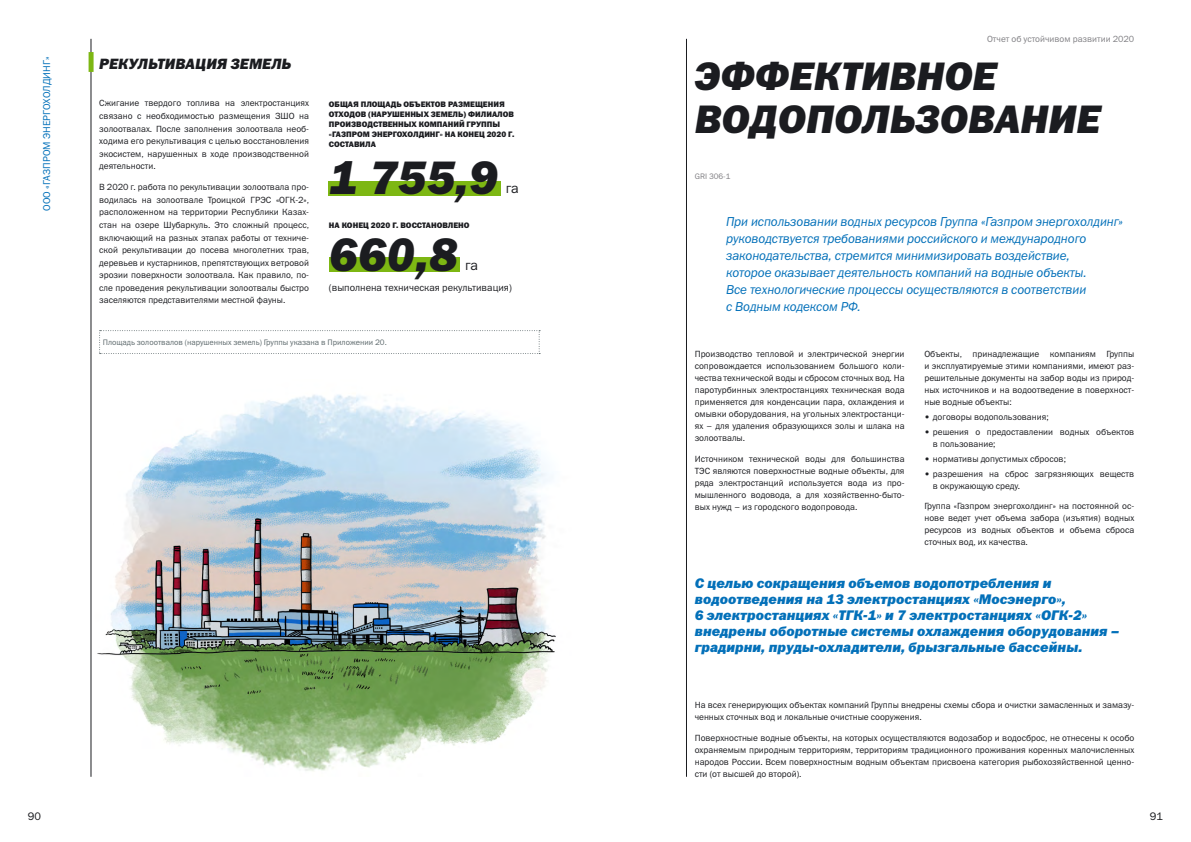
<style>
.page{position:relative;width:1191px;height:842px;background:#fff}
.page>*{position:absolute;margin:0;border:0;box-sizing:border-box;transform-origin:0 0}
.t1{font:italic 47.2px/76.7px "Franklin Gothic Heavy C";color:#1b1c20}
.t2{font:italic 40px/43px "Franklin Gothic Heavy C";color:#1b1c20}
.t3{font:italic 15px "Franklin Gothic Heavy C";color:#1b1c20}
.t4{font:italic 14px/16px "Franklin Gothic Heavy C";color:#0370b9}
.t5{font:14px "Franklin Gothic Book C";color:#1b1c20}
.t6{font:italic 13px/17px "Franklin Gothic Book C";letter-spacing:-.005em;color:#0370b9}
.t7{font:11px "Franklin Gothic Book C";color:#1b1c20}
.t8{font:10px "Franklin Gothic Book C";color:#1b1c20}
.t9{font:10px "Franklin Gothic Book C";color:#0370b9}
.t10{font:9px/12px "Franklin Gothic Book C";color:#1b1c20;text-align:justify}
.t11{font:9px "Franklin Gothic Book C";color:#818084}
.t12{font:8px/10px "Franklin Gothic Heavy C";color:#1b1c20}
.t13{font:8px "Franklin Gothic Book C";color:#5d696c}
.t14{font:8px "Franklin Gothic Book C";color:#818084}
</style>
<div class="page">
<img style="left:90px;top:379px;width:466px;height:398px">
<hr style="left:91px;top:39px;width:1px;height:738px;background:#1b1c20">
<hr style="left:686px;top:39px;width:1px;height:738px;background:#1b1c20">
<div style="left:89px;top:52px;width:5px;height:20px;background:#7db713"></div>
<div style="left:329px;top:181px;width:172px;height:14px;background:#7db713"></div>
<div style="left:329px;top:258px;width:130px;height:14px;background:#7db713"></div>
<svg style="left:99px;top:330px;width:441px;height:24px"></svg>
<p class="t9" style="left:41px;top:211px;width:156px;rotate:-90deg">ООО «ГАЗПРОМ ЭНЕРГОХОЛДИНГ»</p>
<h3 class="t3" style="left:99px;top:55px;width:194px">РЕКУЛЬТИВАЦИЯ ЗЕМЕЛЬ</h3>
<p class="t10" style="left:99px;top:97px;width:211px;line-height:12.6px">Сжигание твердого топлива на электростанциях связано с необходимостью размещения ЗШО на золоотвалах. После заполнения золоотвала необ&shy;ходима его рекультивация с целью восстановления экосистем, нарушенных в ходе производственной деятельности.</p>
<p class="t10" style="left:99px;top:181px;width:211px;line-height:12.6px">В 2020 г. работа по рекультивации золоотвала про&shy;водилась на золоотвале Троицкой ГРЭС «ОГК-2», расположенном на территории Республики Казах&shy;стан на озере Шубаркуль. Это сложный процесс, включающий на разных этапах работы от техниче&shy;ской рекультивации до посева многолетних трав, деревьев и кустарников, препятствующих ветровой эрозии поверхности золоотвала. Как правило, по&shy;сле проведения рекультивации золоотвалы быстро заселяются представителями местной фауны.</p>
<p class="t12" style="left:329px;top:99px;width:187px">ОБЩАЯ ПЛОЩАДЬ ОБЪЕКТОВ РАЗМЕЩЕНИЯ<br>ОТХОДОВ (НАРУШЕННЫХ ЗЕМЕЛЬ) ФИЛИАЛОВ<br>ПРОИЗВОДСТВЕННЫХ КОМПАНИЙ ГРУППЫ «ГАЗПРОМ ЭНЕРГОХОЛДИНГ» НА КОНЕЦ 2020 Г.<br>СОСТАВИЛА</p>
<h1 class="t1" style="left:329px;top:138px;width:170px">1 755,9<br>660,8</h1>
<h3 class="t5" style="left:506px;top:180px;width:15px">га</h3>
<p class="t12" style="left:329px;top:220px;width:142px">НА КОНЕЦ 2020 Г. ВОССТАНОВЛЕНО</p>
<h3 class="t5" style="left:465px;top:257px;width:15px">га</h3>
<p class="t8" style="left:329px;top:282px;width:184px">(выполнена техническая рекультивация)</p>
<p class="t13" style="left:103px;top:338px;width:285px">Площадь золоотвалов (нарушенных земель) Группы указана в Приложении 20.</p>
<p class="t11" style="left:987px;top:34px;width:149px">Отчет об устойчивом развитии 2020</p>
<h2 class="t2" style="left:694px;top:53px;width:408px">ЭФФЕКТИВНОЕ<br>ВОДОПОЛЬЗОВАНИЕ</h2>
<p class="t14" style="left:694px;top:171px;width:37px">GRI 306-1</p>
<p class="t6" style="left:726px;top:213px;width:398px">При использовании водных ресурсов Группа «Газпром энергохолдинг» руководствуется требованиями российского и международного законодательства, стремится минимизировать воздействие,<br>которое оказывает деятельность компаний на водные объекты.<br>Все технологические процессы осуществляются в соответствии<br>с Водным кодексом РФ.</p>
<p class="t10" style="left:694px;top:348px;width:211px">Производство тепловой и электрической энергии сопровождается использованием большого коли&shy;чества технической воды и сбросом сточных вод. На паротурбинных электростанциях техническая вода применяется для конденсации пара, охлаждения и омывки оборудования, на угольных электростанци&shy;ях – для удаления образующихся золы и шлака на золоотвалы.</p>
<p class="t10" style="left:694px;top:453px;width:211px">Источником технической воды для большинства ТЭС являются поверхностные водные объекты, для ряда электростанций используется вода из про&shy;мышленного водовода, а для хозяйственно-быто&shy;вых нужд – из городского водопровода.</p>
<p class="t10" style="left:924px;top:348px;width:211px">Объекты, принадлежащие компаниям Группы и эксплуатируемые этими компаниями, имеют раз&shy;решительные документы на забор воды из природ&shy;ных источников и на водоотведение в поверхност&shy;ные водные объекты:</p>
<p class="t10" style="left:924px;top:411px;width:126px">• договоры водопользования;</p>
<p class="t10" style="left:933px;top:426px;width:203px;text-indent:-9px">• решения о предоставлении водных объектов в пользование;</p>
<p class="t10" style="left:924px;top:453px;width:143px">• нормативы допустимых сбросов;</p>
<p class="t10" style="left:933px;top:467px;width:203px;text-indent:-9px">• разрешения на сброс загрязняющих веществ в окружающую среду.</p>
<p class="t10" style="left:924px;top:500px;width:211px">Группа «Газпром энергохолдинг» на постоянной ос&shy;нове ведет учет объема забора (изъятия) водных ресурсов из водных объектов и объема сброса сточных вод, их качества.</p>
<p class="t4" style="left:694px;top:575px;width:426px">С целью сокращения объемов водопотребления и водоотведения на 13 электростанциях «Мосэнерго»,<br>6 электростанциях «ТГК-1» и 7 электростанциях «ОГК-2» внедрены оборотные системы охлаждения оборудования – градирни, пруды-охладители, брызгальные бассейны.</p>
<p class="t10" style="left:694px;top:699px;width:441px">На всех генерирующих объектах компаний Группы внедрены схемы сбора и очистки замасленных и замазу&shy;ченных сточных вод и локальные очистные сооружения.</p>
<p class="t10" style="left:694px;top:731px;width:441px">Поверхностные водные объекты, на которых осуществляются водозабор и водосброс, не отнесены к особо охраняемым природным территориям, территориям традиционного проживания коренных малочисленных народов России. Всем поверхностным водным объектам присвоена категория рыбохозяйственной ценно&shy;сти (от высшей до второй).</p>
<p class="t7" style="left:28px;top:810px;width:15px">90</p>
<p class="t7" style="left:1149px;top:810px;width:15px">91</p>
</div>
